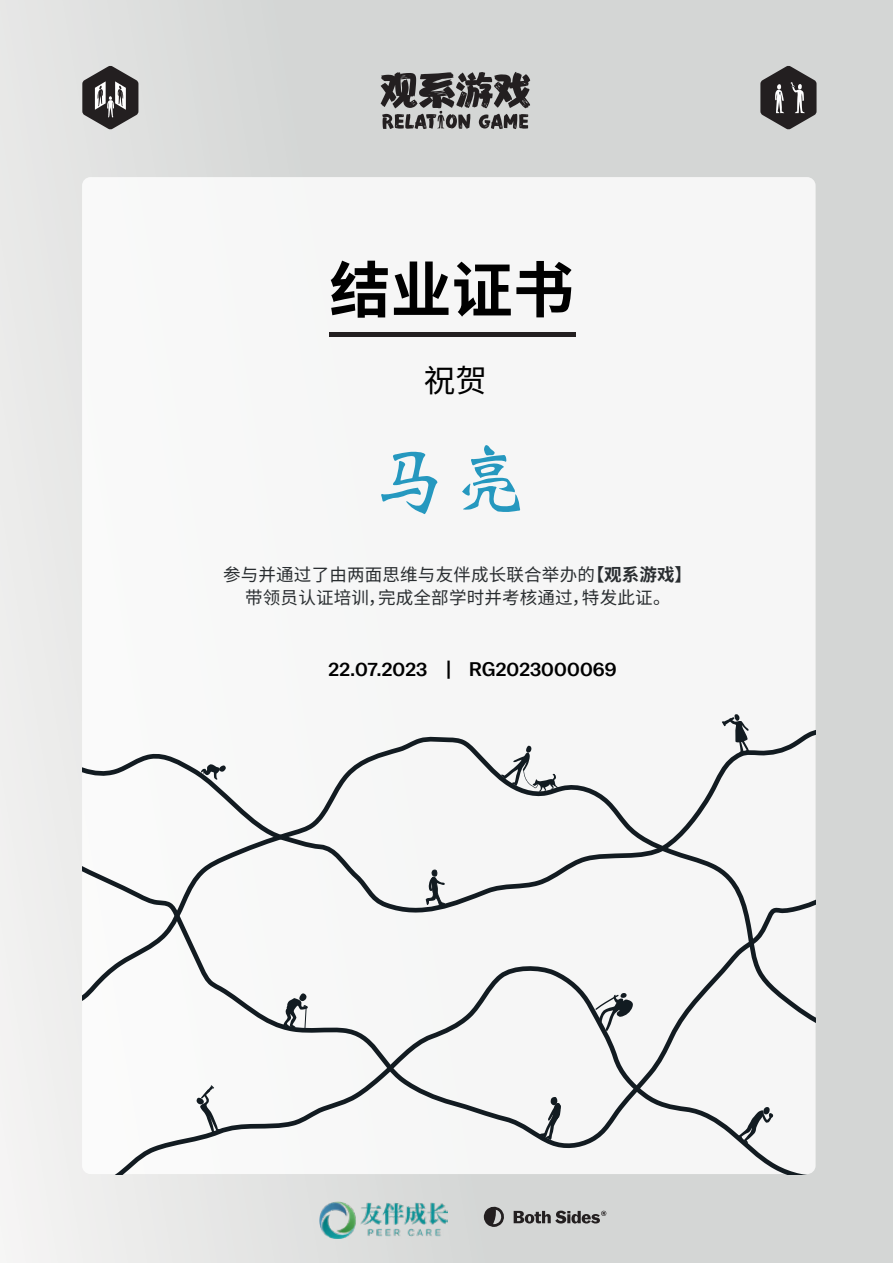
<style>
.page{position:relative;width:893px;height:1263px;background:#fff}
.page>*{position:absolute;margin:0;border:0;box-sizing:border-box;transform-origin:0 0}
.t1{font:700 78.45px "Weibei SC";color:#2598bf}
.t2{font:700 61.05px "Source Han Sans CN";color:#000}
.t3{font:31.5px "Source Han Sans CN";color:#000}
.t4{font:500 19.65px "Balto";letter-spacing:.01em;color:#000}
.t5{font:17.55px/23.4px "Source Han Sans CN";letter-spacing:.01em;color:#292d30;text-align:center}
.s1{font-weight:700}
</style>
<div class="page">
<div style="left:1px;top:0;width:892px;height:1263px;background:linear-gradient(to right,#e5e5e4,#ced0cf)"></div>
<div style="left:82px;top:177px;width:734px;height:997px;background:#f6f6f6;border-radius:9px"></div>
<img style="left:320px;top:1201px;width:128px;height:37px">
<hr style="left:329px;top:332px;width:246px;height:4px;background:#231f20">
<svg style="left:483px;top:1205px;width:22px;height:23px"></svg>
<svg style="left:514px;top:1210px;width:92px;height:13px"></svg>
<svg style="left:82px;top:924px;width:734px;height:230px"></svg>
<svg style="left:722px;top:714px;width:23px;height:12px"></svg>
<svg style="left:196px;top:1085px;width:25px;height:49px"></svg>
<svg style="left:82px;top:726px;width:734px;height:198px"></svg>
<svg style="left:594px;top:993px;width:39px;height:38px"></svg>
<svg style="left:540px;top:1097px;width:21px;height:43px"></svg>
<svg style="left:738px;top:1106px;width:35px;height:37px"></svg>
<svg style="left:501px;top:745px;width:57px;height:46px"></svg>
<svg style="left:381px;top:72px;width:149px;height:57px;background:#727171"></svg>
<svg style="left:82px;top:66px;width:56px;height:64px;background:#6c696a"></svg>
<svg style="left:760px;top:66px;width:56px;height:64px;background:#5f5d5e"></svg>
<h2 class="t2" style="left:329px;top:256px;width:246px">结业证书</h2>
<h3 class="t3" style="left:424px;top:363px;width:65px">祝贺</h3>
<h1 class="t1" style="left:371px;top:440px;width:158px">马亮</h1>
<p class="t5" style="left:223px;top:563px;width:470px">参与并通过了由两面思维与友伴成长联合举办的<span class="s1">【观系游戏】</span>带领员认证培训，完成全部学时并考核通过，特发此证。</p>
<p class="t4" style="left:328px;top:657px;width:290px">22.07.2023 | RG2023000069</p>
</div>
